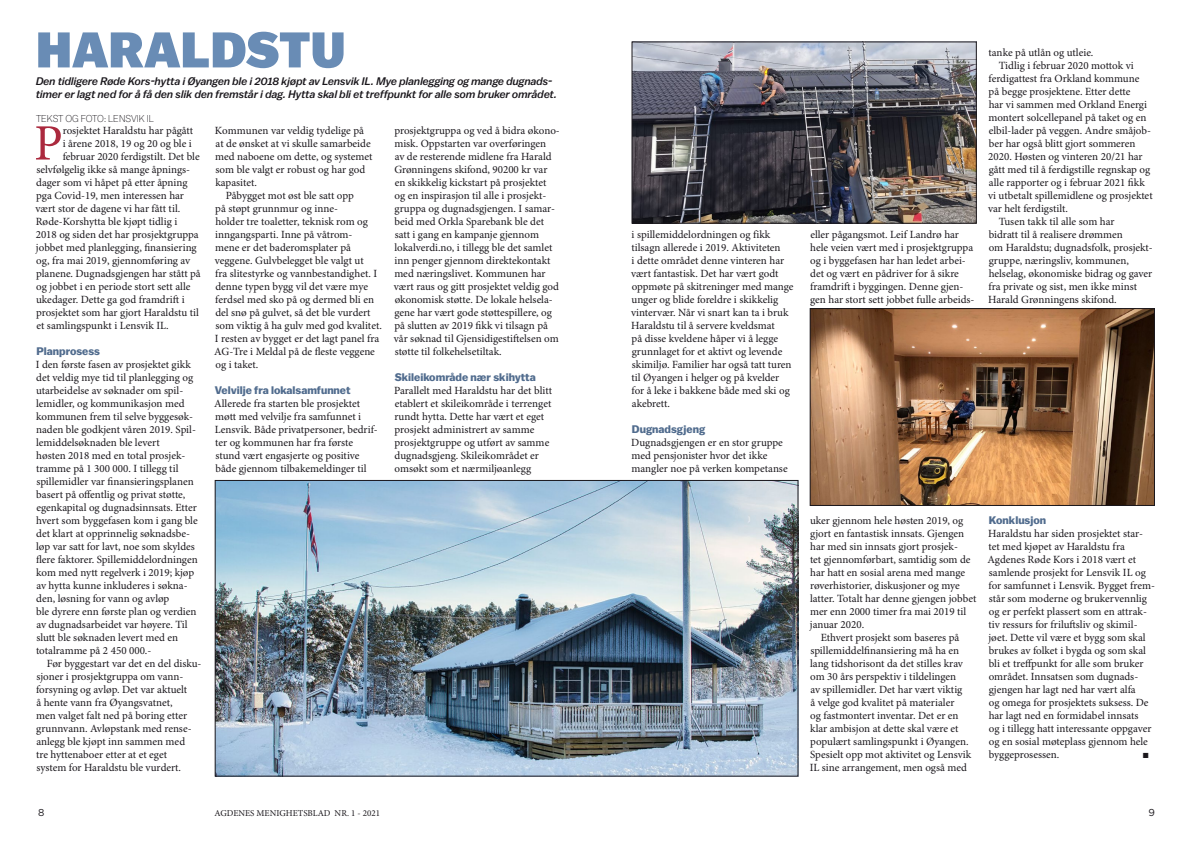
<style>
.page{position:relative;width:1191px;height:842px;background:#fff}
.page>*{position:absolute;margin:0;border:0;box-sizing:border-box;transform-origin:0 0}
.Brødtekst{font:51px "Minion Pro";color:#ab293e}
.Museo_Sans{font:900 50px "Balto";color:#698cb5}
.Brødtekst-2{font:11px/13px "Minion Pro";color:#1a171c}
.Museo_Sans-2{font:italic 500 11px/13px "Balto";color:#1a171c}
.Brødtekst-3{font:700 11px "Balto";color:#516c8e}
.Brødtekst-4{font:11px "Arial";color:#1a171c}
.Museo_Sans-3{font:300 10px "Balto";color:#1a171c}
.t1{font:10px "Gotham HTF";color:#1a171c}
.t2{font:9px "Minion Pro";color:#1a171c}
</style>
<div class="page">
<img style="left:217px;top:482px;width:579px;height:292px">
<div style="left:215px;top:480px;width:583px;height:296px;border:1px solid #1a171c"></div>
<img style="left:634px;top:44px;width:340px;height:177px">
<div style="left:632px;top:42px;width:344px;height:181px;border:1px solid #1a171c"></div>
<img style="left:812px;top:310px;width:340px;height:194px">
<div style="left:810px;top:308px;width:344px;height:198px;border:1px solid #1a171c"></div>
<p class="Museo_Sans" style="left:36px;top:20px;width:311px">HARALDSTU</p>
<p class="Museo_Sans-2" style="left:36px;top:74px;width:522px">Den tidligere Røde Kors-hytta i Øyangen ble i 2018 kjøpt av Lensvik IL. Mye planlegging og mange dugnads&shy;timer er lagt ned for å få den slik den fremstår i dag. Hytta skal bli et treffpunkt for alle som bruker området.</p>
<p class="Museo_Sans-3" style="left:36px;top:112px;width:120px">TEKST OG FOTO: LENSVIK IL</p>
<p class="Brødtekst" style="left:34px;top:113px;width:30px">P</p>
<p class="Brødtekst-2" style="left:63px;top:124px;width:132px">rosjektet Haraldstu har pågått</p>
<p class="Brødtekst-2" style="left:63px;top:137px;width:131px">i årene 2018, 19 og 20 og ble i</p>
<p class="Brødtekst-2" style="left:63px;top:150px;width:138px">februar 2020 ferdigstilt. Det ble</p>
<p class="Brødtekst-2" style="left:36px;top:163px;width:155px">selvfølgelig ikke så mange åpnings-</p>
<p class="Brødtekst-2" style="left:36px;top:176px;width:153px">dager som vi håpet på etter åpning</p>
<p class="Brødtekst-2" style="left:36px;top:189px;width:149px">pga Covid-19, men interessen har</p>
<p class="Brødtekst-2" style="left:36px;top:202px;width:146px">vært stor de dagene vi har fått til.</p>
<p class="Brødtekst-2" style="left:36px;top:215px;width:143px">Røde-Korshytta ble kjøpt tidlig i</p>
<p class="Brødtekst-2" style="left:36px;top:228px;width:165px">2018 og siden det har prosjektgruppa</p>
<p class="Brødtekst-2" style="left:36px;top:241px;width:162px">jobbet med planlegging, finansiering</p>
<p class="Brødtekst-2" style="left:36px;top:254px;width:155px">og, fra mai 2019, gjennomføring av</p>
<p class="Brødtekst-2" style="left:36px;top:267px;width:166px">planene. Dugnadsgjengen har stått på</p>
<p class="Brødtekst-2" style="left:36px;top:280px;width:156px">og jobbet i en periode stort sett alle</p>
<p class="Brødtekst-2" style="left:36px;top:293px;width:150px">ukedager. Dette ga god framdrift i</p>
<p class="Brødtekst-2" style="left:36px;top:306px;width:164px">prosjektet som har gjort Haraldstu til</p>
<p class="Brødtekst-2" style="left:36px;top:319px;width:134px">et samlingspunkt i Lensvik IL.</p>
<p class="Brødtekst-3" style="left:36px;top:344px;width:65px">Planprosess</p>
<p class="Brødtekst-2" style="left:36px;top:358px;width:163px">I den første fasen av prosjektet gikk det veldig mye tid til planlegging og utarbeidelse av søknader om spil&shy;lemidler, og kommunikasjon med kommunen frem til selve byggesøk&shy;naden ble godkjent våren 2019. Spil&shy;lemiddelsøknaden ble levert<br>høsten 2018 med en total prosjek&shy;tramme på 1 300 000. I tillegg til spillemidler var finansieringsplanen basert på offentlig og privat støtte, egenkapital og dugnadsinnsats. Etter hvert som byggefasen kom i gang ble det klart at opprinnelig søknadsbe&shy;løp var satt for lavt, noe som skyldes flere faktorer. Spillemiddelordningen kom med nytt regelverk i 2019; kjøp av hytta kunne inkluderes i søkna&shy;den, løsning for vann og avløp<br>ble dyrere enn første plan og verdien av dugnadsarbeidet var høyere. Til slutt ble søknaden levert med en totalramme på 2 450 000.-</p>
<p class="Brødtekst-2" style="left:36px;top:657px;width:167px;text-indent:11px">Før byggestart var det en del disku&shy;sjoner i prosjektgruppa om vann&shy;forsyning og avløp. Det var aktuelt<br>å hente vann fra Øyangsvatnet,<br>men valget falt ned på boring etter grunnvann. Avløpstank med rense&shy;anlegg ble kjøpt inn sammen med<br>tre hyttenaboer etter at et eget<br>system for Haraldstu ble vurdert.</p>
<p class="Brødtekst-2" style="left:215px;top:124px;width:159px">Kommunen var veldig tydelige på at de ønsket at vi skulle samarbeide med naboene om dette, og systemet som ble valgt er robust og har god kapasitet.</p>
<p class="Brødtekst-2" style="left:214px;top:189px;width:169px;text-indent:12px">Påbygget mot øst ble satt opp<br>på støpt grunnmur og inne-<br>holder tre toaletter, teknisk rom og inngangsparti. Inne på våtrom-<br>mene er det baderomsplater på veggene. Gulvbelegget ble valgt ut<br>fra slitestyrke og vannbestandighet. I denne typen bygg vil det være mye ferdsel med sko på og dermed bli en del snø på gulvet, så det ble vurdert som viktig å ha gulv med god kvalitet.<br>I resten av bygget er det lagt panel fra<br>AG-Tre i Meldal på de fleste veggene og i taket.</p>
<p class="Brødtekst-3" style="left:215px;top:383px;width:137px">Velvilje fra lokalsamfunnet</p>
<p class="Brødtekst-2" style="left:214px;top:397px;width:165px">Allerede fra starten ble prosjektet møtt med velvilje fra samfunnet i Lensvik. Både privatpersoner, bedrif&shy;ter og kommunen har fra første stund vært engasjerte og positive både gjennom tilbakemeldinger til</p>
<p class="Brødtekst-2" style="left:394px;top:124px;width:167px">prosjektgruppa og ved å bidra økono&shy;misk. Oppstarten var overføringen<br>av de resterende midlene fra Harald Grønningens skifond, 90200 kr var en skikkelig kickstart på prosjektet<br>og en inspirasjon til alle i prosjekt&shy;gruppa og dugnadsgjengen. I samar&shy;beid med Orkla Sparebank ble det satt i gang en kampanje gjennom lokalverdi.no, i tillegg ble det samlet inn penger gjennom direktekontakt med næringslivet. Kommunen har vært raus og gitt prosjektet veldig god økonomisk støtte. De lokale helsela&shy;gene har vært gode støttespillere, og på slutten av 2019 fikk vi tilsagn på vår søknad til Gjensidigestiftelsen om støtte til folkehelsetiltak.</p>
<p class="Brødtekst-3" style="left:395px;top:370px;width:143px">Skileikområde nær skihytta</p>
<p class="Brødtekst-2" style="left:394px;top:384px;width:160px">Parallelt med Haraldstu har det blitt etablert et skileikområde i terrenget rundt hytta. Dette har vært et eget prosjekt administrert av samme prosjektgruppe og utført av samme dugnadsgjeng. Skileikområdet er omsøkt som et nærmiljøanlegg</p>
<p class="Brødtekst-2" style="left:631px;top:228px;width:164px">i spillemiddelordningen og fikk tilsagn allerede i 2019. Aktiviteten<br>i dette området denne vinteren har vært fantastisk. Det har vært godt oppmøte på skitreninger med mange unger og blide foreldre i skikkelig vintervær. Når vi snart kan ta i bruk Haraldstu til å servere kveldsmat<br>på disse kveldene håper vi å legge grunnlaget for et aktivt og levende skimiljø. Familier har også tatt turen til Øyangen i helger og på kvelder for å leke i bakkene både med ski og akebrett.</p>
<p class="Brødtekst-3" style="left:632px;top:422px;width:75px">Dugnadsgjeng</p>
<p class="Brødtekst-2" style="left:631px;top:436px;width:158px">Dugnadsgjengen er en stor gruppe med pensjonister hvor det ikke mangler noe på verken kompetanse</p>
<p class="Brødtekst-2" style="left:810px;top:228px;width:166px">eller pågangsmot. Leif Landrø har hele veien vært med i prosjektgruppa og i byggefasen har han ledet arbei&shy;det og vært en pådriver for å sikre framdrift i byggingen. Denne gjen&shy;gen har stort sett jobbet fulle arbeids-</p>
<p class="Brødtekst-2" style="left:988px;top:46px;width:106px">tanke på utlån og utleie.</p>
<p class="Brødtekst-2" style="left:988px;top:59px;width:166px;text-indent:11px">Tidlig i februar 2020 mottok vi ferdigattest fra Orkland kommune<br>på begge prosjektene. Etter dette<br>har vi sammen med Orkland Energi montert solcellepanel på taket og en elbil-lader på veggen. Andre småjob&shy;ber har også blitt gjort sommeren 2020. Høsten og vinteren 20/21 har gått med til å ferdigstille regnskap og alle rapporter og i februar 2021 fikk vi utbetalt spillemidlene og prosjektet var helt ferdigstilt.</p>
<p class="Brødtekst-2" style="left:988px;top:215px;width:166px;text-indent:10px">Tusen takk til alle som har<br>bidratt til å realisere drømmen<br>om Haraldstu; dugnadsfolk, prosjekt&shy;gruppe, næringsliv, kommunen, helselag, økonomiske bidrag og gaver fra private og sist, men ikke minst<br>Harald Grønningens skifond.</p>
<p class="Brødtekst-2" style="left:810px;top:514px;width:168px">uker gjennom hele høsten 2019, og gjort en fantastisk innsats. Gjengen har med sin innsats gjort prosjek-<br>tet gjennomførbart, samtidig som de har hatt en sosial arena med mange røverhistorier, diskusjoner og mye latter. Totalt har denne gjengen jobbet mer enn 2000 timer fra mai 2019 til januar 2020.</p>
<p class="Brødtekst-2" style="left:809px;top:631px;width:163px;text-indent:11px">Ethvert prosjekt som baseres på spillemiddelfinansiering må ha en lang tidshorisont da det stilles krav om 30 års perspektiv i tildelingen<br>av spillemidler. Det har vært viktig<br>å velge god kvalitet på materialer<br>og fastmontert inventar. Det er en klar ambisjon at dette skal være et populært samlingspunkt i Øyangen.<br>Spesielt opp mot aktivitet og Lensvik IL sine arrangement, men også med</p>
<p class="Brødtekst-3" style="left:989px;top:513px;width:59px">Konklusjon</p>
<p class="Brødtekst-2" style="left:987px;top:527px;width:169px">Haraldstu har siden prosjektet star&shy;tet med kjøpet av Haraldstu fra Agdenes Røde Kors i 2018 vært et samlende prosjekt for Lensvik IL og for samfunnet i Lensvik. Bygget frem&shy;står som moderne og brukervennlig og er perfekt plassert som en attrak&shy;tiv ressurs for friluftsliv og skimil&shy;jøet. Dette vil være et bygg som skal brukes av folket i bygda og som skal bli et treffpunkt for alle som bruker området. Innsatsen som dugnads&shy;gjengen har lagt ned har vært alfa<br>og omega for prosjektets suksess. De har lagt ned en formidabel innsats<br>og i tillegg hatt interessante oppgaver og en sosial møteplass gjennom hele byggeprosessen.</p>
<p class="Brødtekst-4" style="left:1142px;top:746px;width:8px">■</p>
<p class="t1" style="left:38px;top:807px;width:8px">8</p>
<p class="t2" style="left:214px;top:808px;width:167px">AGDENES MENIGHETSBLAD NR. 1 - 2021</p>
<p class="t1" style="left:1148px;top:807px;width:8px">9</p>
</div>
